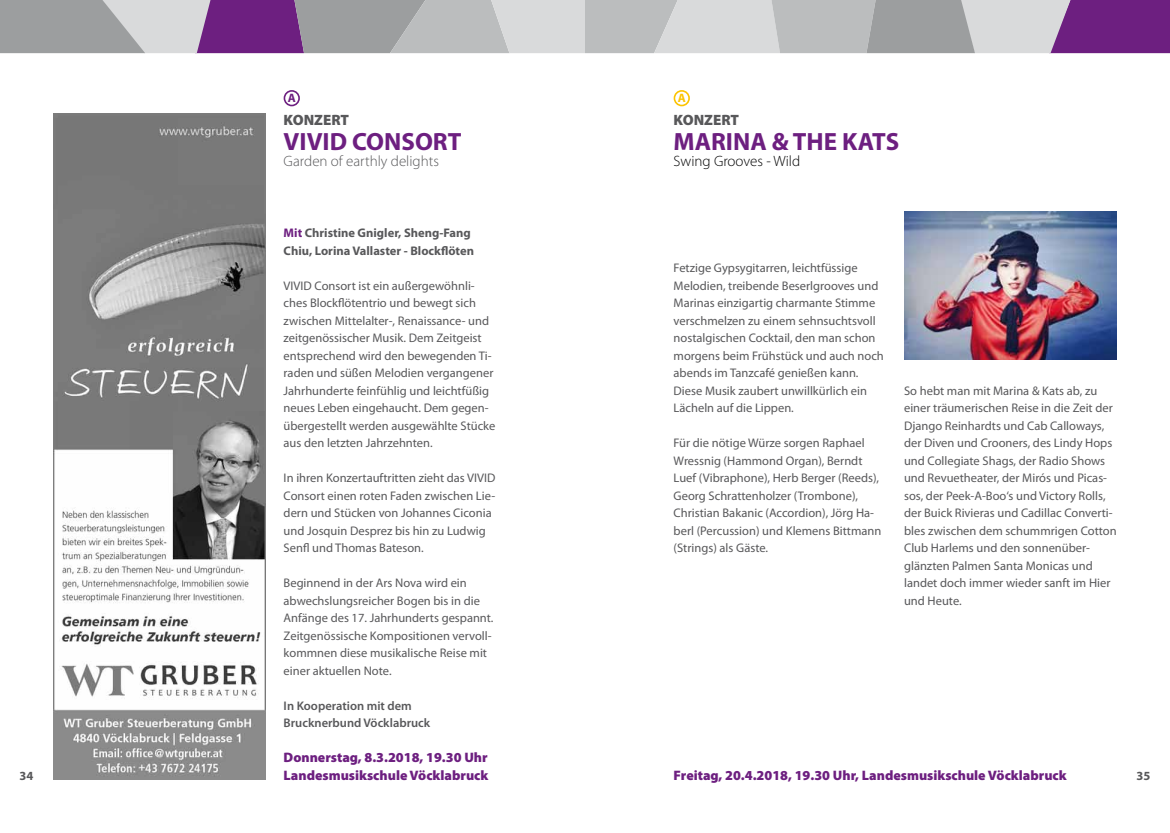
<style>
.page{position:relative;width:1170px;height:833px;background:#fff}
.page>*{position:absolute;margin:0;border:0;box-sizing:border-box;transform-origin:0 0}
.t1{font:700 25px "Myriad Pro";color:#6d1f80}
.t2{font:300 15px "Myriad Pro";color:#58585a}
.t3{font:300 15px "Myriad Pro";color:#000}
.t4{font:900 15px "Myriad Pro";color:#58585a}
.t5{font:900 13.75px/17.5px "Myriad Pro";color:#6d1f80}
.t6{font:12.5px/17.5px "Myriad Pro";color:#58585a}
.t7{font:700 12.5px/17.5px "Myriad Pro";color:#58585a}
.t8{font:600 12.5px/17.5px "Myriad Pro";color:#58585a}
.t9{font:700 12.25px "Myriad Pro";color:#fcc400}
.t10{font:700 12.25px "Myriad Pro";color:#6d1f80}
.s1{color:#6d1f80}
</style>
<div class="page">
<img style="left:904px;top:212px;width:212px;height:148px">
<div style="left:673px;top:90px;width:16px;height:16px;border:2px solid #fcc400;border-radius:50%"></div>
<div style="left:283px;top:90px;width:17px;height:16px;border:2px solid #6d1f80;border-radius:50%"></div>
<img style="left:53px;top:114px;width:213px;height:666px">
<svg style="left:0;top:0;width:1169px;height:53px;background:#aea1b3"></svg>
<p class="t10" style="left:288px;top:90px;width:10px">A</p>
<p class="t4" style="left:283px;top:110px;width:67px">KONZERT</p>
<h1 class="t1" style="left:283px;top:125px;width:179px">VIVID CONSORT</h1>
<p class="t2" style="left:283px;top:152px;width:157px">Garden of earthly delights</p>
<p class="t7" style="left:283px;top:224px;width:192px"><span class="s1">Mit</span> Christine Gnigler, Sheng-Fang<br>Chiu, Lorina Vallaster - Blockflöten</p>
<p class="t6" style="left:283px;top:277px;width:213px">VIVID Consort ist ein außergewöhnli&shy;ches Blockflötentrio und bewegt sich zwischen Mittelalter-, Renaissance- und zeitgenössischer Musik. Dem Zeitgeist entsprechend wird den bewegenden Ti&shy;raden und süßen Melodien vergangener Jahrhunderte feinfühlig und leichtfüßig neues Leben eingehaucht. Dem gegen&shy;übergestellt werden ausgewählte Stücke aus den letzten Jahrzehnten.</p>
<p class="t6" style="left:283px;top:469px;width:213px">In ihren Konzertauftritten zieht das VIVID Consort einen roten Faden zwischen Lie&shy;dern und Stücken von Johannes Ciconia und Josquin Desprez bis hin zu Ludwig Senfl und Thomas Bateson.</p>
<p class="t6" style="left:283px;top:574px;width:211px">Beginnend in der Ars Nova wird ein abwechslungsreicher Bogen bis in die Anfänge des 17. Jahrhunderts gespannt.<br>Zeitgenössische Kompositionen vervoll&shy;kommnen diese musikalische Reise mit einer aktuellen Note.</p>
<p class="t8" style="left:283px;top:696px;width:148px">In Kooperation mit dem<br>Brucknerbund Vöcklabruck</p>
<p class="t9" style="left:677px;top:90px;width:10px">A</p>
<p class="t4" style="left:673px;top:110px;width:67px">KONZERT</p>
<h1 class="t1" style="left:673px;top:125px;width:227px">MARINA &amp; THE KATS</h1>
<p class="t3" style="left:673px;top:152px;width:128px">Swing Grooves - Wild</p>
<p class="t6" style="left:673px;top:259px;width:212px">Fetzige Gypsygitarren, leichtfüssige Melodien, treibende Beserlgrooves und Marinas einzigartig charmante Stimme verschmelzen zu einem sehnsuchtsvoll nostalgischen Cocktail, den man schon morgens beim Frühstück und auch noch abends im Tanzcafé genießen kann.<br>Diese Musik zaubert unwillkürlich ein Lächeln auf die Lippen.</p>
<p class="t6" style="left:673px;top:434px;width:209px">Für die nötige Würze sorgen Raphael Wressnig (Hammond Organ), Berndt Luef (Vibraphone), Herb Berger (Reeds), Georg Schrattenholzer (Trombone), Christian Bakanic (Accordion), Jörg Ha&shy;berl (Percussion) und Klemens Bittmann (Strings) als Gäste.</p>
<p class="t6" style="left:904px;top:382px;width:214px">So hebt man mit Marina &amp; Kats ab, zu einer träumerischen Reise in die Zeit der Django Reinhardts und Cab Calloways, der Diven und Crooners, des Lindy Hops und Collegiate Shags, der Radio Shows und Revuetheater, der Mirós und Picas&shy;sos, der Peek-A-Boo‘s und Victory Rolls, der Buick Rivieras und Cadillac Converti&shy;bles zwischen dem schummrigen Cotton Club Harlems und den sonnenüber&shy;glänzten Palmen Santa Monicas und landet doch immer wieder sanft im Hier und Heute.</p>
<p class="t5" style="left:283px;top:748px;width:206px">Donnerstag, 8.3.2018, 19.30 Uhr<br>Landesmusikschule Vöcklabruck</p>
<p class="t5" style="left:673px;top:766px;width:394px">Freitag, 20.4.2018, 19.30 Uhr, Landesmusikschule Vöcklabruck</p>
<p class="t7" style="left:20px;top:766px;width:15px">34</p>
<p class="t7" style="left:1136px;top:766px;width:15px">35</p>
</div>
